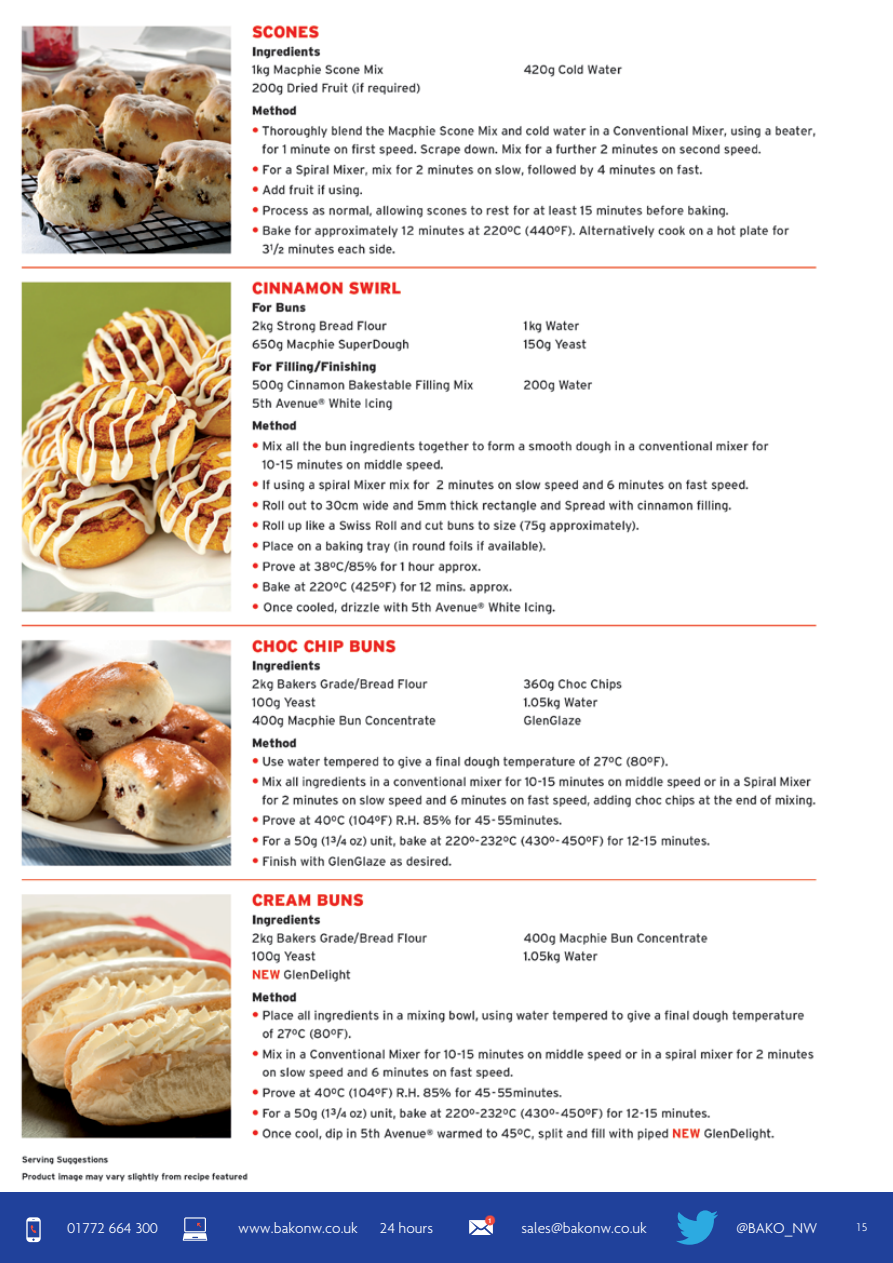
<style>
.page{position:relative;width:893px;height:1263px;background:#fff}
.page>*{position:absolute;margin:0;border:0;box-sizing:border-box;transform-origin:0 0}
.t1{font:300 15.45px "Agenda";color:#fff}
.t2{font:300 12px "Agenda";color:#fff}
.t3{font:700 6.45px "Helvetica";color:#fff}
</style>
<div class="page">
<img style="left:20px;top:25px;width:797px;height:1157px">
<div style="left:0;top:1192px;width:893px;height:71px;background:#20419b"></div>
<svg style="left:26px;top:1217px;width:15px;height:25px"></svg>
<svg style="left:183px;top:1217px;width:24px;height:24px"></svg>
<svg style="left:469px;top:1215px;width:27px;height:20px"></svg>
<svg style="left:676px;top:1210px;width:42px;height:35px"></svg>
<p class="t3" style="left:488px;top:1215px;width:5px">1</p>
<p class="t1" style="left:238px;top:1219px;width:121px">www.bakonw.co.uk</p>
<p class="t1" style="left:380px;top:1219px;width:55px">24 hours</p>
<p class="t1" style="left:521px;top:1219px;width:127px">sales@bakonw.co.uk</p>
<p class="t1" style="left:736px;top:1219px;width:82px">@BAKO_NW</p>
<p class="t1" style="left:67px;top:1219px;width:92px">01772 664 300</p>
<p class="t2" style="left:856px;top:1220px;width:13px">15</p>
</div>
